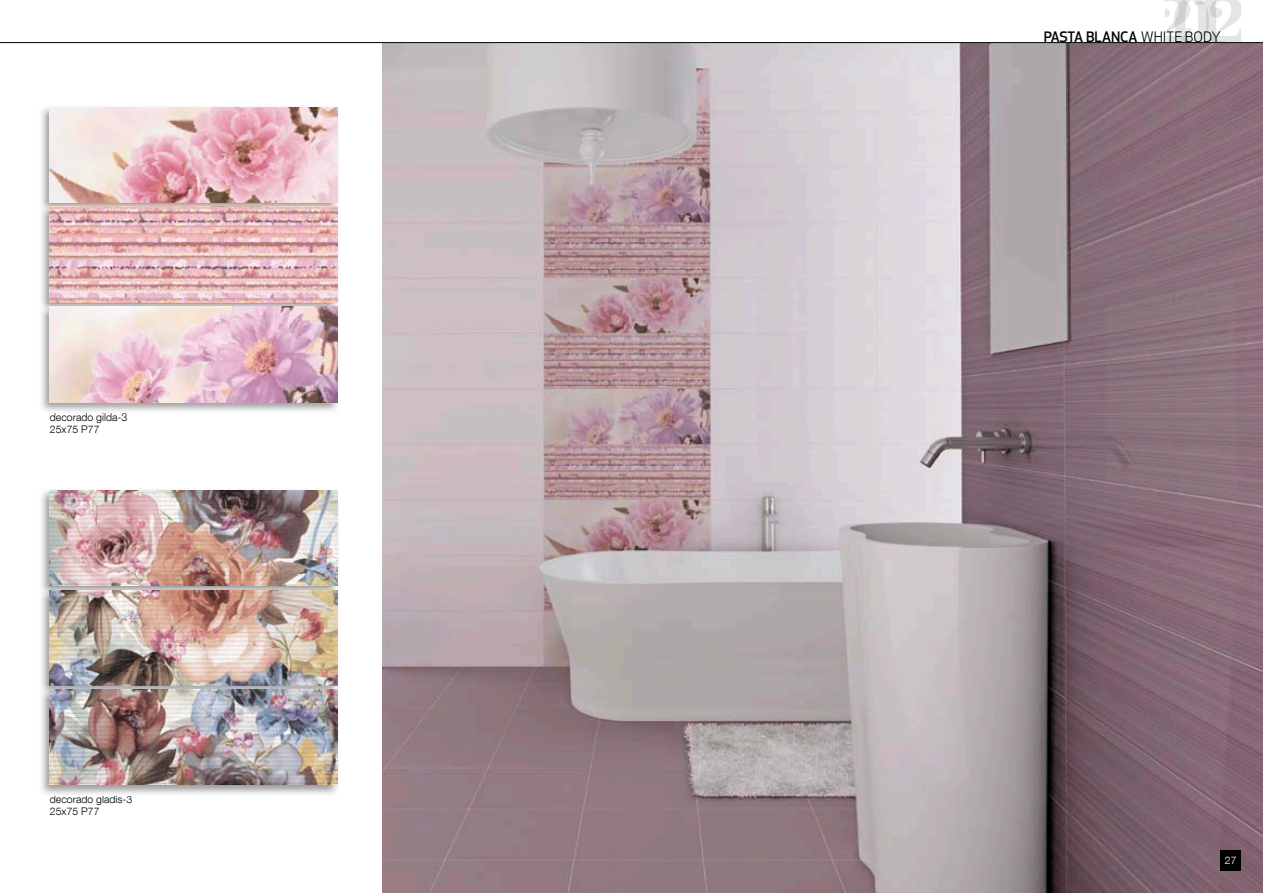
<style>
.page{position:relative;width:1263px;height:893px;background:#fff}
.page>*{position:absolute;margin:0;border:0;box-sizing:border-box;transform-origin:0 0}
.t1{font:500 14.1px "Apex New";letter-spacing:-.01em;color:#000}
.t2{font:300 10.5px/12px "Helvetica Neue LT Com";color:#000}
.t3{font:300 10.5px "Helvetica Neue LT Com";color:#fff}
.s1{font-weight:400}
</style>
<div class="page">
<svg style="left:1165px;top:0;width:76px;height:42px"></svg>
<img style="left:41px;top:490px;width:297px;height:97px">
<img style="left:50px;top:490px;width:287px;height:96px">
<img style="left:41px;top:598px;width:297px;height:198px">
<img style="left:41px;top:587px;width:297px;height:11px">
<img style="left:50px;top:590px;width:287px;height:96px">
<img style="left:54px;top:796px;width:78px;height:1px">
<img style="left:41px;top:687px;width:297px;height:10px">
<img style="left:50px;top:689px;width:287px;height:96px">
<img style="left:41px;top:107px;width:297px;height:97px">
<img style="left:50px;top:107px;width:287px;height:96px">
<img style="left:41px;top:214px;width:297px;height:90px">
<img style="left:42px;top:204px;width:296px;height:10px">
<img style="left:50px;top:207px;width:287px;height:96px">
<img style="left:41px;top:314px;width:297px;height:97px">
<img style="left:54px;top:413px;width:72px;height:1px">
<img style="left:42px;top:304px;width:296px;height:10px">
<img style="left:50px;top:307px;width:287px;height:95px">
<img style="left:383px;top:43px;width:880px;height:850px">
<div style="left:1220px;top:850px;width:21px;height:21px;background:#000"></div>
<hr style="left:0;top:42px;width:1263px;height:1px;background:#000">
<p class="t2" style="left:50px;top:411px;width:79px">decorado gilda-3<br>25x75 P77</p>
<p class="t2" style="left:50px;top:793px;width:84px">decorado gladis-3<br>25x75 P77</p>
<h1 class="t1" style="left:1044px;top:28px;width:178px">PASTA BLANCA <span class="s1">WHITE BODY</span></h1>
<p class="t3" style="left:1225px;top:854px;width:13px">27</p>
</div>
